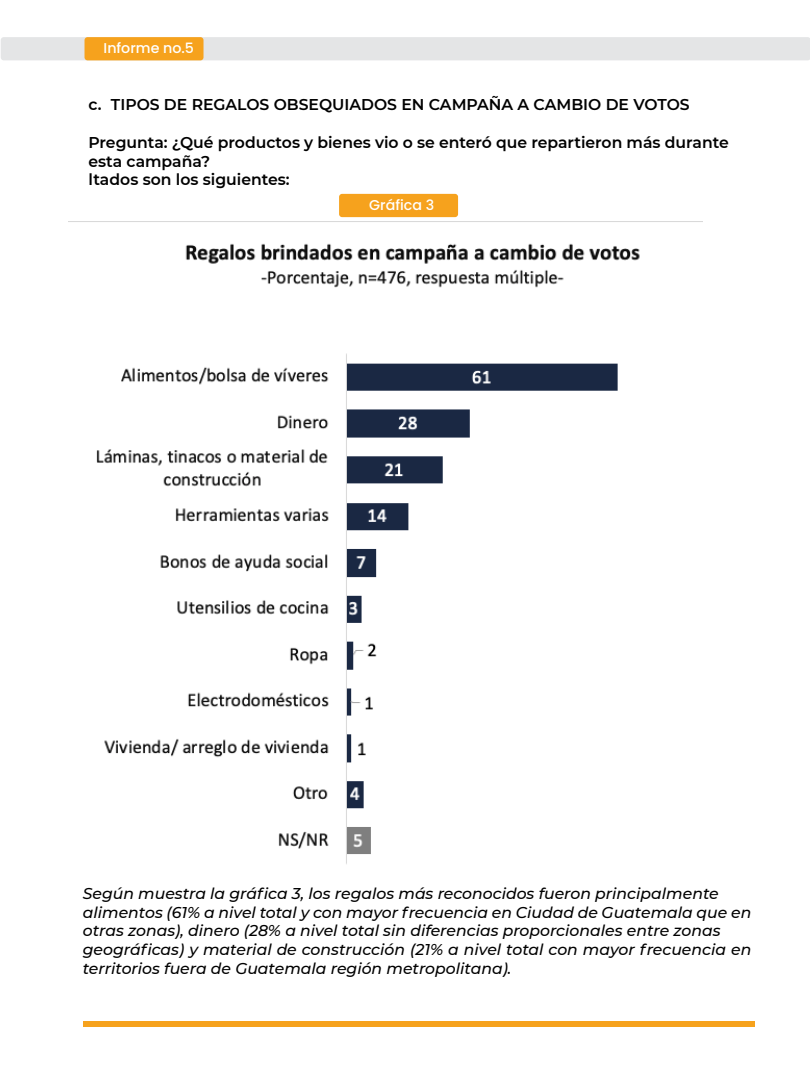
<style>
.page{position:relative;width:810px;height:1080px;background:#fff}
.page>*{position:absolute;margin:0;border:0;box-sizing:border-box;transform-origin:0 0}
.t1{font:italic 500 15.62px/18.8px "Montserrat";color:#000}
.t2{font:600 15.62px/18.8px "Montserrat";color:#000}
.t3{font:500 14.25px "Poppins";color:#fff}
</style>
<div class="page">
<div style="left:1px;top:37px;width:809px;height:23px;background:#e4e5e6"></div>
<div style="left:85px;top:37px;width:119px;height:23px;background:#f6a21d;border-radius:3px"></div>
<div style="left:339px;top:194px;width:119px;height:23px;background:#f6a21d;border-radius:3px"></div>
<div style="left:83px;top:1021px;width:672px;height:6px;background:#f6a21d"></div>
<img style="left:68px;top:221px;width:634px;height:643px">
<p class="t3" style="left:104px;top:40px;width:92px">Informe no.5</p>
<p class="t2" style="left:88px;top:95px;width:603px">c. TIPOS DE REGALOS OBSEQUIADOS EN CAMPAÑA A CAMBIO DE VOTOS</p>
<p class="t2" style="left:88px;top:132px;width:642px">Pregunta: ¿Qué productos y bienes vio o se enteró que repartieron más durante esta campaña?<br>ltados son los siguientes:</p>
<p class="t3" style="left:369px;top:197px;width:66px">Gráfica 3</p>
<p class="t1" style="left:83px;top:883px;width:670px">Según muestra la gráfica 3, los regalos más reconocidos fueron principalmente alimentos (61% a nivel total y con mayor frecuencia en Ciudad de Guatemala que en otras zonas), dinero (28% a nivel total sin diferencias proporcionales entre zonas geográficas) y material de construcción (21% a nivel total con mayor frecuencia en territorios fuera de Guatemala región metropolitana).</p>
</div>
